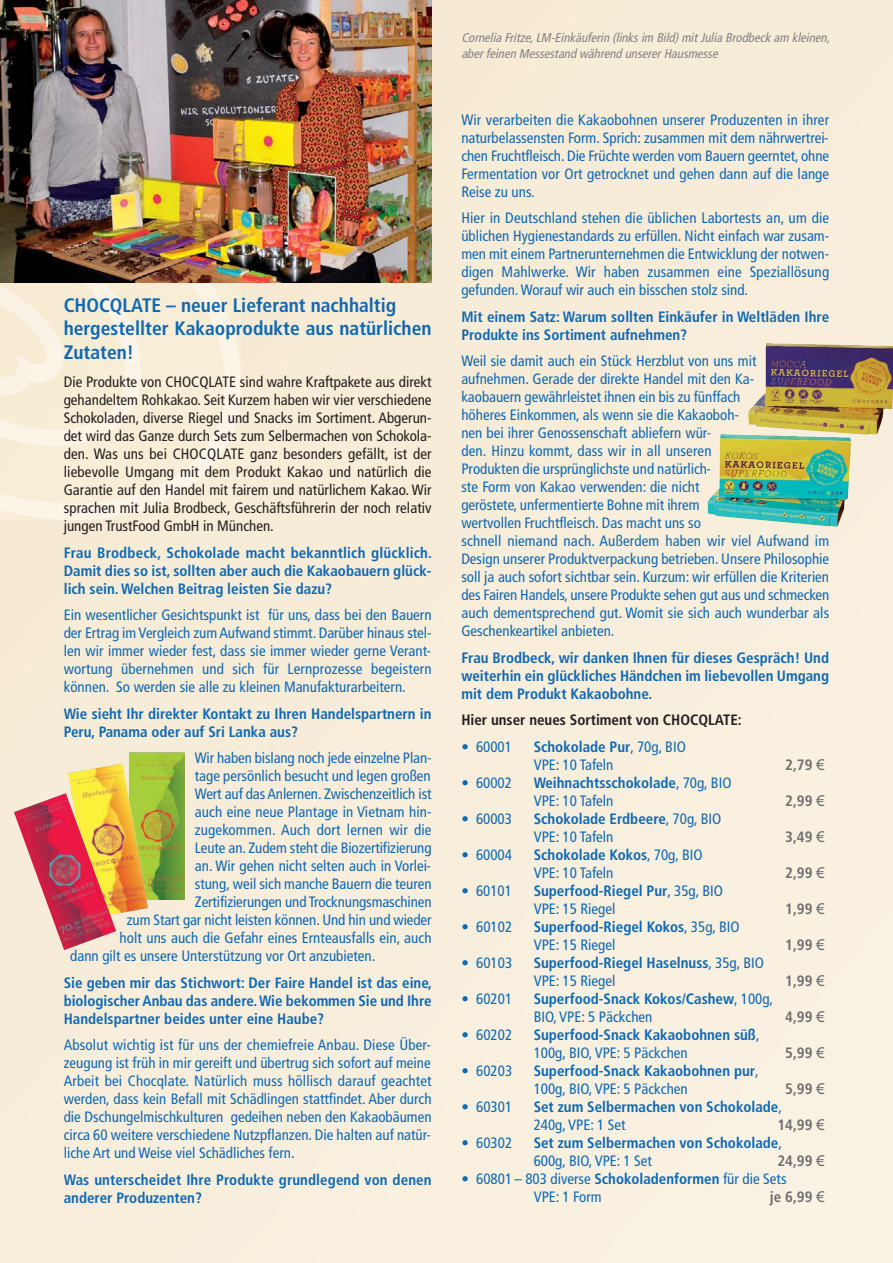
<style>
.page{position:relative;width:893px;height:1263px;background:#f8eedb}
.page>*{position:absolute;margin:0;border:0;box-sizing:border-box;transform-origin:0 0}
.t1{font:700 condensed 19.5px/23.4px "Frutiger";color:#0f68b3}
.t2{font:condensed 15px/18px "Frutiger";color:#0f68b3}
.t3{font:700 condensed 15px/18px "Frutiger";color:#0f68b3}
.t4{font:condensed 15px/18px "Frutiger";color:#231f20;text-align:justify}
.t5{font:700 condensed 15px "Frutiger";color:#6d6e70}
.t6{font:700 condensed 15px "Frutiger";color:#231f20}
.t7{font:italic condensed 12.75px/15.3px "Frutiger";color:#808285}
.s1{font-weight:700}
.s2{font-family:"Arial";font-weight:400;font-stretch:normal}
.s3{font-weight:400}
</style>
<div class="page">
<img style="left:0;top:282px;width:241px;height:237px">
<img style="left:129px;top:753px;width:55px;height:147px">
<img style="left:0;top:0;width:432px;height:282px">
<img style="left:748px;top:343px;width:145px;height:72px">
<img style="left:68px;top:763px;width:80px;height:151px">
<img style="left:14px;top:793px;width:102px;height:157px">
<img style="left:708px;top:434px;width:143px;height:83px">
<h1 class="t1" style="left:64px;top:295px;width:369px">CHOCQLATE – neuer Lieferant nachhaltig hergestellter Kakaoprodukte aus natürlichen<br>Zutaten!</h1>
<p class="t4" style="left:64px;top:374px;width:369px">Die Produkte von CHOCQLATE sind wahre Kraftpakete aus direkt gehandeltem Rohkakao. Seit Kurzem haben wir vier verschiedene Schokoladen, diverse Riegel und Snacks im Sortiment. Abgerun&shy;det wird das Ganze durch Sets zum Selbermachen von Schokola&shy;den. Was uns bei CHOCQLATE ganz besonders gefällt, ist der liebevolle Umgang mit dem Produkt Kakao und natürlich die Garantie auf den Handel mit fairem und natürlichem Kakao. Wir sprachen mit Julia Brodbeck, Geschäftsführerin der noch relativ jungen TrustFood GmbH in München.</p>
<p class="t3" style="left:64px;top:545px;width:370px;text-align:justify">Frau Brodbeck, Schokolade macht bekanntlich glücklich.<br>Damit dies so ist, sollten aber auch die Kakaobauern glück&shy;lich sein. Welchen Beitrag leisten Sie dazu?</p>
<p class="t2" style="left:64px;top:607px;width:369px;text-align:justify">Ein wesentlicher Gesichtspunkt ist für uns, dass bei den Bauern der Ertrag im Vergleich zum Aufwand stimmt. Darüber hinaus stel&shy;len wir immer wieder fest, dass sie immer wieder gerne Verant&shy;wortung übernehmen und sich für Lernprozesse begeistern können. So werden sie alle zu kleinen Manufakturarbeitern.</p>
<p class="t3" style="left:64px;top:706px;width:369px">Wie sieht Ihr direkter Kontakt zu Ihren Handelspartnern in<br>Peru, Panama oder auf Sri Lanka aus?</p>
<p class="t2" style="left:195px;top:750px;width:238px">Wir haben bislang noch jede einzelne Plan-</p>
<p class="t2" style="left:195px;top:768px;width:237px">tage persönlich besucht und legen großen</p>
<p class="t2" style="left:195px;top:786px;width:238px">Wert auf das Anlernen. Zwischenzeitlich ist</p>
<p class="t2" style="left:195px;top:804px;width:238px">auch eine neue Plantage in Vietnam hin-</p>
<p class="t2" style="left:195px;top:822px;width:238px">zugekommen. Auch dort lernen wir die</p>
<p class="t2" style="left:195px;top:840px;width:238px">Leute an. Zudem steht die Biozertifizierung</p>
<p class="t2" style="left:195px;top:858px;width:238px">an. Wir gehen nicht selten auch in Vorlei-</p>
<p class="t2" style="left:195px;top:876px;width:238px">stung, weil sich manche Bauern die teuren</p>
<p class="t2" style="left:195px;top:894px;width:238px">Zertifizierungen und Trocknungsmaschinen</p>
<p class="t2" style="left:127px;top:912px;width:306px">zum Start gar nicht leisten können. Und hin und wieder</p>
<p class="t2" style="left:120px;top:930px;width:313px">holt uns auch die Gefahr eines Ernteausfalls ein, auch</p>
<p class="t2" style="left:70px;top:948px;width:307px">dann gilt es unsere Unterstützung vor Ort anzubieten.</p>
<p class="t3" style="left:64px;top:975px;width:370px;text-align:justify">Sie geben mir das Stichwort: Der Faire Handel ist das eine, biologischer Anbau das andere. Wie bekommen Sie und Ihre Handelspartner beides unter eine Haube?</p>
<p class="t2" style="left:64px;top:1037px;width:369px;text-align:justify">Absolut wichtig ist für uns der chemiefreie Anbau. Diese Über&shy;zeugung ist früh in mir gereift und übertrug sich sofort auf meine Arbeit bei Chocqlate. Natürlich muss höllisch darauf geachtet werden, dass kein Befall mit Schädlingen stattfindet. Aber durch die Dschungelmischkulturen gedeihen neben den Kakaobäumen circa 60 weitere verschiedene Nutzpflanzen. Die halten auf natür&shy;liche Art und Weise viel Schädliches fern.</p>
<p class="t3" style="left:64px;top:1172px;width:369px">Was unterscheidet Ihre Produkte grundlegend von denen anderer Produzenten?</p>
<p class="t7" style="left:461px;top:31px;width:372px">Cornelia Fritze,LM-Einkäuferin (linksim Bild)mitJulia Brodbeck am kleinen, aberfeinen Messestand während unsererHausmesse</p>
<p class="t2" style="left:461px;top:112px;width:369px;text-align:justify">Wir verarbeiten die Kakaobohnen unserer Produzenten in ihrer naturbelassensten Form. Sprich: zusammen mit dem nährwertrei&shy;chen Fruchtfleisch. Die Früchte werden vom Bauern geerntet, ohne Fermentation vor Ort getrocknet und gehen dann auf die lange Reise zu uns.</p>
<p class="t2" style="left:461px;top:210px;width:369px;text-align:justify">Hier in Deutschland stehen die üblichen Labortests an, um die üblichen Hygienestandards zu erfüllen. Nicht einfach war zusam&shy;men mit einem Partnerunternehmen die Entwicklung der notwen&shy;digen Mahlwerke. Wir haben zusammen eine Speziallösung gefunden. Worauf wir auch ein bisschen stolz sind.</p>
<p class="t3" style="left:461px;top:309px;width:369px">Mit einem Satz: Warum sollten Einkäufer in Weltläden Ihre<br>Produkte ins Sortiment aufnehmen?</p>
<p class="t2" style="left:461px;top:353px;width:369px">Weil sie damit auch ein Stück Herzblut von uns mit<br>aufnehmen. Gerade der direkte Handel mit den Ka-<br>kaobauern gewährleistet ihnen ein bis zu fünffach<br>höheres Einkommen, als wenn sie die Kakaoboh-<br>nen bei ihrer Genossenschaft abliefern wür-<br>den. Hinzu kommt, dass wir in all unseren<br>Produkten die ursprünglichste und natürlich-<br>ste Form von Kakao verwenden: die nicht<br>geröstete, unfermentierte Bohne mit ihrem<br>wertvollen Fruchtfleisch. Das macht uns so<br>schnell niemand nach. Außerdem haben wir viel Aufwand im Design unserer Produktverpackung betrieben. Unsere Philosophie soll ja auch sofort sichtbar sein. Kurzum: wir erfüllen die Kriterien des Fairen Handels, unsere Produkte sehen gut aus und schmecken auch dementsprechend gut. Womit sie sich auch wunderbar als Geschenkeartikel anbieten.</p>
<p class="t3" style="left:461px;top:650px;width:369px;text-align:justify">Frau Brodbeck, wir danken Ihnen für dieses Gespräch! Und weiterhin ein glückliches Händchen im liebevollen Umgang mit dem Produkt Kakaobohne.</p>
<p class="t6" style="left:461px;top:714px;width:282px">Hier unser neues Sortiment von CHOCQLATE:</p>
<p class="t2" style="left:461px;top:739px;width:52px">• 60001</p>
<p class="t2" style="left:534px;top:739px;width:154px"><span class="s1">Schokolade Pur</span>, 70g, BIO<br>VPE: 10 Tafeln</p>
<p class="t5" style="left:785px;top:759px;width:41px">2,79 <span class="s2">€</span></p>
<p class="t2" style="left:461px;top:775px;width:52px">• 60002</p>
<p class="t3" style="left:534px;top:775px;width:199px">Weihnachtsschokolade<span class="s3">, 70g, BIO<br>VPE: 10 Tafeln</span></p>
<p class="t2" style="left:461px;top:811px;width:52px">• 60003</p>
<p class="t2" style="left:534px;top:811px;width:189px"><span class="s1">Schokolade Erdbeere</span>, 70g, BIO<br>VPE: 10 Tafeln</p>
<p class="t2" style="left:461px;top:847px;width:52px">• 60004</p>
<p class="t2" style="left:534px;top:847px;width:171px"><span class="s1">Schokolade Kokos</span>, 70g, BIO<br>VPE: 10 Tafeln</p>
<p class="t2" style="left:461px;top:883px;width:52px">• 60101</p>
<p class="t2" style="left:534px;top:883px;width:191px"><span class="s1">Superfood-Riegel Pur</span>, 35g, BIO<br>VPE: 15 Riegel</p>
<p class="t2" style="left:461px;top:919px;width:52px">• 60102</p>
<p class="t3" style="left:534px;top:919px;width:208px">Superfood-Riegel Kokos<span class="s3">, 35g, BIO<br>VPE: 15 Riegel</span></p>
<p class="t2" style="left:461px;top:955px;width:52px">• 60103</p>
<p class="t3" style="left:534px;top:955px;width:232px">Superfood-Riegel Haselnuss<span class="s3">, 35g, BIO<br>VPE: 15 Riegel</span></p>
<p class="t2" style="left:461px;top:991px;width:52px">• 60201</p>
<p class="t3" style="left:534px;top:991px;width:241px">Superfood-Snack Kokos/Cashew<span class="s3">, 100g,<br>BIO, VPE: 5 Päckchen</span></p>
<p class="t2" style="left:461px;top:1027px;width:52px">• 60202</p>
<p class="t3" style="left:534px;top:1027px;width:227px">Superfood-Snack Kakaobohnen süß<span class="s3">,<br>100g, BIO, VPE: 5 Päckchen</span></p>
<p class="t2" style="left:461px;top:1063px;width:52px">• 60203</p>
<p class="t3" style="left:534px;top:1063px;width:227px">Superfood-Snack Kakaobohnen pur<span class="s3">,<br>100g, BIO, VPE: 5 Päckchen</span></p>
<p class="t5" style="left:785px;top:795px;width:41px">2,99 <span class="s2">€</span></p>
<p class="t5" style="left:785px;top:831px;width:41px">3,49 <span class="s2">€</span></p>
<p class="t5" style="left:785px;top:867px;width:41px">2,99 <span class="s2">€</span></p>
<p class="t5" style="left:785px;top:903px;width:41px">1,99 <span class="s2">€</span></p>
<p class="t5" style="left:785px;top:939px;width:41px">1,99 <span class="s2">€</span></p>
<p class="t5" style="left:785px;top:975px;width:41px">1,99 <span class="s2">€</span></p>
<p class="t5" style="left:785px;top:1011px;width:41px">4,99 <span class="s2">€</span></p>
<p class="t5" style="left:785px;top:1047px;width:41px">5,99 <span class="s2">€</span></p>
<p class="t5" style="left:785px;top:1083px;width:41px">5,99 <span class="s2">€</span></p>
<p class="t2" style="left:461px;top:1099px;width:52px">• 60301</p>
<p class="t3" style="left:534px;top:1099px;width:250px">Set zum Selbermachen von Schokolade<span class="s3">,<br>240g, VPE: 1 Set</span></p>
<p class="t5" style="left:777px;top:1119px;width:49px">14,99 <span class="s2">€</span></p>
<p class="t2" style="left:461px;top:1135px;width:52px">• 60302</p>
<p class="t3" style="left:534px;top:1135px;width:250px">Set zum Selbermachen von Schokolade<span class="s3">,<br>600g, BIO, VPE: 1 Set</span></p>
<p class="t5" style="left:777px;top:1155px;width:49px">24,99 <span class="s2">€</span></p>
<p class="t2" style="left:534px;top:1171px;width:254px;text-indent:-72px">• 60801 – 803 diverse <span class="s1">Schokoladenformen</span> für die Sets<br>VPE: 1 Form</p>
<p class="t5" style="left:770px;top:1191px;width:56px">je 6,99 <span class="s2">€</span></p>
</div>
